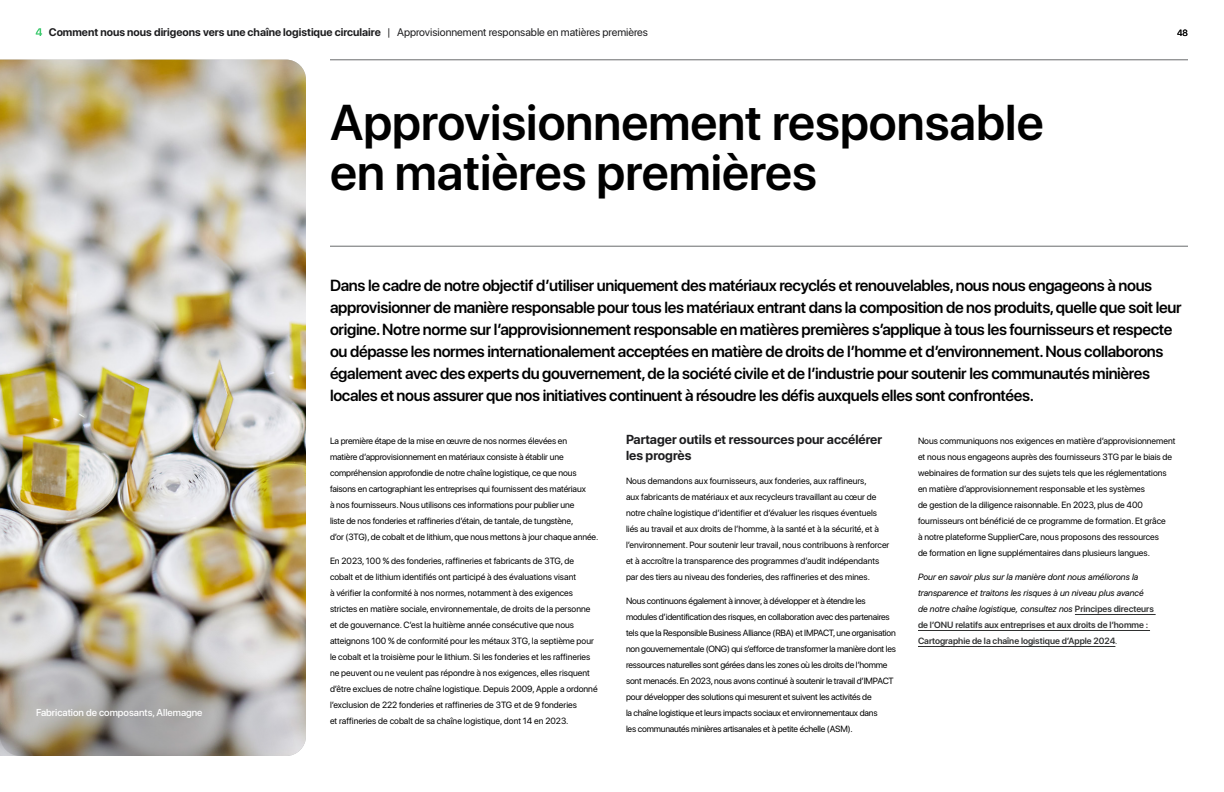
<style>
.page{position:relative;width:1224px;height:792px;background:#fff}
.page>*{position:absolute;margin:0;border:0;box-sizing:border-box;transform-origin:0 0}
.Title___H2_-_Page_Subhead{font:600 50px/50px "SF Pro Display";color:#000}
.Intro___Medium{font:600 16px/22px "SF Pro Display";letter-spacing:-.02em;color:#000}
.Body___Subtitles{font:700 13px/16px "SF Pro Display";color:#1d1d1f}
.t1{font:700 11px "SF Pro Display";color:#1d1d1f}
.Caption_White___Right_Aligned{font:500 10px "SF Pro Display";color:#fff}
.Body{font:9px/16px "SF Pro Display";color:#000}
.Body-2{font:9px/16px "SF Pro Display";letter-spacing:-.02em;color:#000}
.Body-3{font:italic 9px/16px "SF Pro Display";color:#000}
.s1{color:#fff}
.s2{font-weight:400}
.s3{font-weight:600;font-style:normal;color:#2f3030}
.s4{color:#2f3030}
</style>
<div class="page">
<hr style="left:330px;top:60px;width:858px;height:1px;background:#696b6d">
<div style="left:1156px;top:0;width:68px;height:68px;background:#fff;border-radius:20px"></div>
<img style="left:0;top:60px;width:306px;height:696px">
<img style="left:0;top:460px;width:306px;height:296px;border-radius:20px">
<hr style="left:330px;top:246px;width:858px;height:1px;background:#696b6d">
<hr style="left:1075px;top:614px;width:81px;height:1px;background:#2f3030">
<hr style="left:918px;top:630px;width:232px;height:1px;background:#2f3030">
<hr style="left:918px;top:646px;width:197px;height:1px;background:#2f3030">
<p class="t1" style="left:35px;top:26px;width:614px"><span class="s1">4</span> Comment nous nous dirigeons vers une chaîne logistique circulaire <span class="s2">| Approvisionnement responsable en matières premières</span></p>
<p class="Body" style="left:1177px;top:25px;width:12px">48</p>
<p class="Caption_White___Right_Aligned" style="left:36px;top:705px;width:168px">Fabrication de composants, Allemagne</p>
<p class="Title___H2_-_Page_Subhead" style="left:330px;top:100px;width:715px">Approvisionnement responsable en matières premières</p>
<p class="Intro___Medium" style="left:330px;top:276px;width:853px">Dans le cadre de notre objectif d’utiliser uniquement des matériaux recyclés et renouvelables, nous nous engageons à nous approvisionner de manière responsable pour tous les matériaux entrant dans la composition de nos produits, quelle que soit leur origine. Notre norme sur l’approvisionnement responsable en matières premières s’applique à tous les fournisseurs et respecte ou dépasse les normes internationalement acceptées en matière de droits de l’homme et d’environnement. Nous collaborons également avec des experts du gouvernement, de la société civile et de l’industrie pour soutenir les communautés minières locales et nous assurer que nos initiatives continuent à résoudre les défis auxquels elles sont confrontées.</p>
<p class="Body" style="left:918px;top:433px;width:259px">Nous communiquons nos exigences en matière d’approvisionnement et nous nous engageons auprès des fournisseurs 3TG par le biais de webinaires de formation sur des sujets tels que les réglementations en matière d’approvisionnement responsable et les systèmes<br>de gestion de la diligence raisonnable. En 2023, plus de 400 fournisseurs ont bénéficié de ce programme de formation. Et grâce<br>à notre plateforme SupplierCare, nous proposons des ressources<br>de formation en ligne supplémentaires dans plusieurs langues.</p>
<p class="Body-3" style="left:918px;top:569px;width:237px">Pour en savoir plus sur la manière dont nous améliorons la transparence et traitons les risques à un niveau plus avancé de notre chaîne logistique, consultez nos <span class="s3">Principes directeurs de l’ONU relatifs aux entreprises et aux droits de l’homme :<br>Cartographie de la chaîne logistique d’Apple 2024</span><span class="s4">.</span></p>
<p class="Body___Subtitles" style="left:626px;top:432px;width:258px">Partager outils et ressources pour accélérer les progrès</p>
<p class="Body" style="left:626px;top:473px;width:265px">Nous demandons aux fournisseurs, aux fonderies, aux raffineurs,<br>aux fabricants de matériaux et aux recycleurs travaillant au cœur de notre chaîne logistique d’identifier et d’évaluer les risques éventuels liés au travail et aux droits de l’homme, à la santé et à la sécurité, et à l’environnement. Pour soutenir leur travail, nous contribuons à renforcer et à accroître la transparence des programmes d’audit indépendants par des tiers au niveau des fonderies, des raffineries et des mines.</p>
<p class="Body-2" style="left:626px;top:593px;width:271px">Nous continuons également à innover, à développer et à étendre les modules d’identification des risques, en collaboration avec des partenaires tels que la Responsible Business Alliance (RBA) et IMPACT, une organisation non gouvernementale (ONG) qui s’efforce de transformer la manière dont les ressources naturelles sont gérées dans les zones où les droits de l’homme sont menacés. En 2023, nous avons continué à soutenir le travail d’IMPACT pour développer des solutions qui mesurent et suivent les activités de<br>la chaîne logistique et leurs impacts sociaux et environnementaux dans<br>les communautés minières artisanales et à petite échelle (ASM).</p>
<p class="Body" style="left:330px;top:433px;width:270px">La première étape de la mise en œuvre de nos normes élevées en<br>matière d’approvisionnement en matériaux consiste à établir une compréhension approfondie de notre chaîne logistique, ce que nous faisons en cartographiant les entreprises qui fournissent des matériaux<br>à nos fournisseurs. Nous utilisons ces informations pour publier une<br>liste de nos fonderies et raffineries d’étain, de tantale, de tungstène,<br>d’or (3TG), de cobalt et de lithium, que nous mettons à jour chaque année.</p>
<p class="Body" style="left:330px;top:553px;width:269px">En 2023, 100 % des fonderies, raffineries et fabricants de 3TG, de cobalt et de lithium identifiés ont participé à des évaluations visant<br>à vérifier la conformité à nos normes, notamment à des exigences strictes en matière sociale, environnementale, de droits de la personne et de gouvernance. C’est la huitième année consécutive que nous atteignons 100 % de conformité pour les métaux 3TG, la septième pour le cobalt et la troisième pour le lithium. Si les fonderies et les raffineries ne peuvent ou ne veulent pas répondre à nos exigences, elles risquent d’être exclues de notre chaîne logistique. Depuis 2009, Apple a ordonné l’exclusion de 222 fonderies et raffineries de 3TG et de 9 fonderies<br>et raffineries de cobalt de sa chaîne logistique, dont 14 en 2023.</p>
</div>
